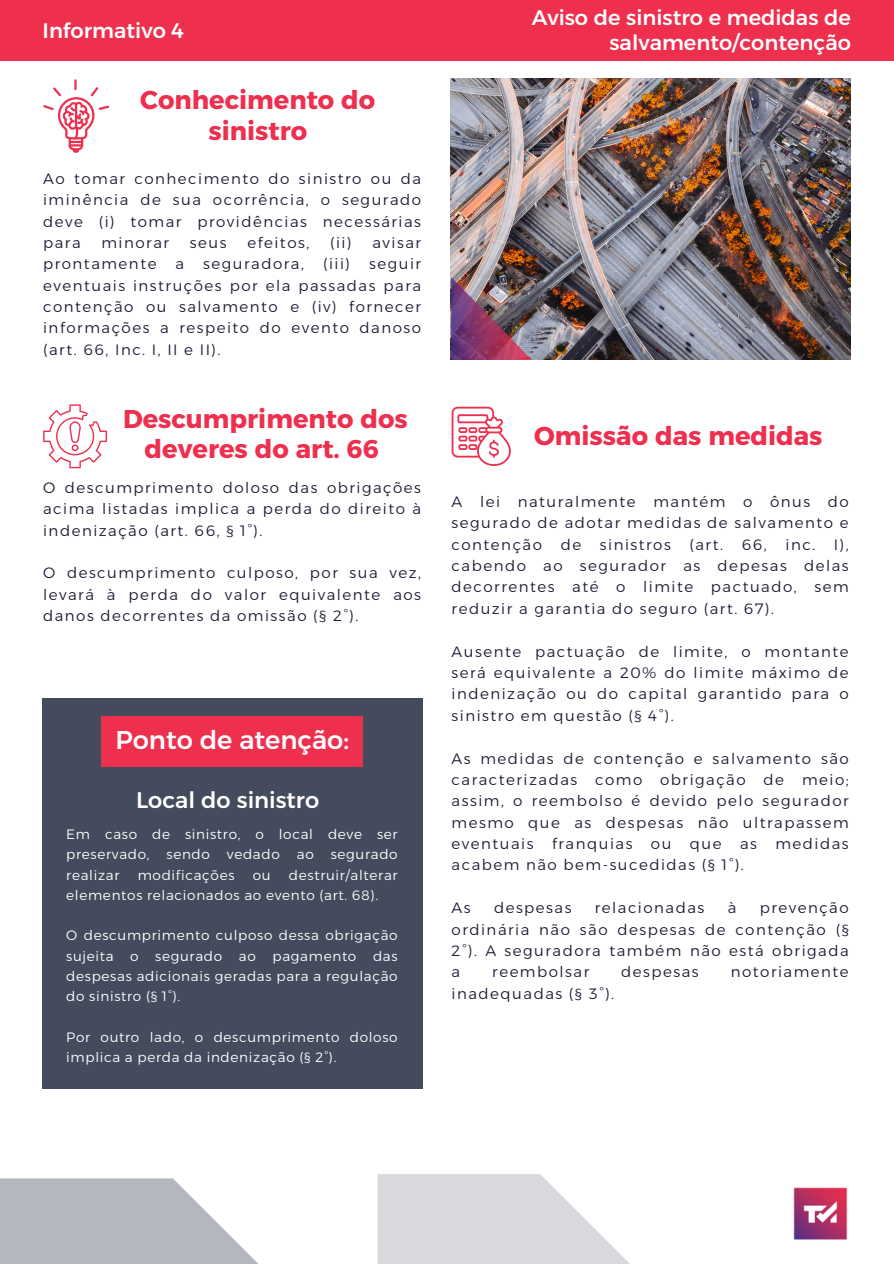
<style>
.page{position:relative;width:894px;height:1264px;background:#fff}
.page>*{position:absolute;margin:0;border:0;box-sizing:border-box;transform-origin:0 0}
.t1{font:700 25.65px/30.3px "Alexandria";color:#ee2f4e;text-align:center}
.t2{font:500 25.65px "Alexandria";color:#fff}
.t3{font:500 22.5px "Alexandria";color:#fff}
.t4{font:500 21px/24.8px "Alexandria";color:#fff;text-align:right}
.t5{font:300 15px/21.3px "Alexandria";letter-spacing:.1em;color:#1c1e34;text-align:justify}
.t6{font:300 13.65px/20.2px "Alexandria";letter-spacing:.05em;color:#fff;text-align:justify}
</style>
<div class="page">
<svg style="left:0;top:1178px;width:257px;height:85px;fill:#b4b7bd"></svg>
<div style="left:0;top:0;width:893px;height:61px;background:#ee2f4e"></div>
<svg style="left:43px;top:79px;width:66px;height:74px"></svg>
<svg style="left:43px;top:404px;width:64px;height:64px"></svg>
<div style="left:43px;top:697px;width:379px;height:391px;background:#444b5c"></div>
<div style="left:101px;top:716px;width:262px;height:50px;background:#ee2f4e"></div>
<svg style="left:377px;top:1174px;width:252px;height:89px;fill:#d8d9dd"></svg>
<img style="left:451px;top:79px;width:399px;height:280px">
<img style="left:451px;top:278px;width:80px;height:81px">
<svg style="left:451px;top:407px;width:60px;height:59px"></svg>
<img style="left:793px;top:1187px;width:55px;height:53px">
<p class="t4" style="left:43px;top:18px;width:143px">Informativo 4</p>
<h1 class="t1" style="left:140px;top:85px;width:236px">Conhecimento do sinistro</h1>
<h2 class="t5" style="left:43px;top:168px;width:379px">Ao tomar conhecimento do sinistro ou da iminência de sua ocorrência, o segurado deve (i) tomar providências necessárias para</h2>
<h2 class="t5" style="left:101px;top:232px;width:69px">minorar</h2>
<h2 class="t5" style="left:190px;top:232px;width:38px">seus</h2>
<h2 class="t5" style="left:247px;top:232px;width:63px">efeitos,</h2>
<h2 class="t5" style="left:330px;top:232px;width:92px">(ii) avisar</h2>
<h2 class="t5" style="left:43px;top:253px;width:115px">prontamente</h2>
<h2 class="t5" style="left:175px;top:253px;width:10px">a</h2>
<h2 class="t5" style="left:203px;top:253px;width:102px">seguradora,</h2>
<h2 class="t5" style="left:323px;top:253px;width:28px">(iii)</h2>
<h2 class="t5" style="left:43px;top:253px;width:379px;text-indent:326px">seguir eventuais instruções por ela passadas para contenção ou salvamento e (iv) fornecer informações a respeito do evento danoso (art. 66, Inc. I, II e II).</h2>
<p class="t1" style="left:123px;top:403px;width:286px">Descumprimento dos deveres do art. 66</p>
<h2 class="t5" style="left:43px;top:477px;width:379px">O descumprimento doloso das obrigações acima listadas implica a perda do direito à indenização (art. 66, § 1°).</h2>
<p class="t5" style="left:43px;top:562px;width:379px">O descumprimento culposo, por sua vez, levará à perda do valor equivalente aos danos decorrentes da omissão (§ 2°).</p>
<p class="t2" style="left:115px;top:724px;width:235px">Ponto de atenção:</p>
<h1 class="t3" style="left:136px;top:786px;width:185px">Local do sinistro</h1>
<p class="t6" style="left:66px;top:824px;width:333px">Em caso de sinistro, o local deve ser preservado, sendo vedado ao segurado realizar</p>
<p class="t6" style="left:66px;top:864px;width:333px;text-indent:222px">destruir/alterar elementos relacionados ao evento (art. 68).</p>
<p class="t6" style="left:66px;top:925px;width:333px">O descumprimento culposo dessa obrigação sujeita o segurado ao pagamento das despesas adicionais geradas para a regulação do sinistro (§ 1°).</p>
<h1 class="t6" style="left:66px;top:1026px;width:333px">Por outro lado, o descumprimento doloso implica a perda da indenização (§ 2°).</h1>
<p class="t6" style="left:138px;top:864px;width:98px">modificações</p>
<p class="t6" style="left:253px;top:864px;width:19px">ou</p>
<p class="t4" style="left:531px;top:6px;width:320px">Aviso de sinistro e medidas de salvamento/contenção</p>
<p class="t1" style="left:534px;top:420px;width:290px">Omissão das medidas</p>
<h2 class="t5" style="left:451px;top:491px;width:398px">A lei naturalmente mantém o ônus do segurado de adotar medidas de salvamento e contenção de sinistros (art. 66, inc. I), cabendo ao segurador as depesas delas decorrentes até o limite pactuado, sem reduzir a garantia do seguro (art. 67).</h2>
<p class="t5" style="left:451px;top:640px;width:398px">Ausente pactuação de limite, o montante será equivalente a 20% do limite máximo de indenização ou do capital garantido para o sinistro em questão (§ 4°).</p>
<p class="t5" style="left:451px;top:747px;width:398px">As medidas de contenção e salvamento são caracterizadas como obrigação de meio; assim, o reembolso é devido pelo segurador mesmo que as despesas não ultrapassem eventuais franquias ou que as medidas acabem não bem-sucedidas (§ 1°).</p>
<p class="t5" style="left:451px;top:897px;width:21px">As</p>
<p class="t5" style="left:494px;top:897px;width:79px">despesas</p>
<p class="t5" style="left:594px;top:897px;width:111px">relacionadas</p>
<p class="t5" style="left:727px;top:897px;width:10px">à</p>
<p class="t5" style="left:451px;top:897px;width:398px;text-indent:308px">prevenção ordinária não são despesas de contenção (§ 2°). A seguradora também não está obrigada a</p>
<p class="t5" style="left:492px;top:961px;width:98px">reembolsar</p>
<p class="t5" style="left:621px;top:961px;width:79px">despesas</p>
<p class="t5" style="left:730px;top:961px;width:119px">notoriamente</p>
<p class="t5" style="left:451px;top:982px;width:164px">inadequadas (§ 3°).</p>
</div>
